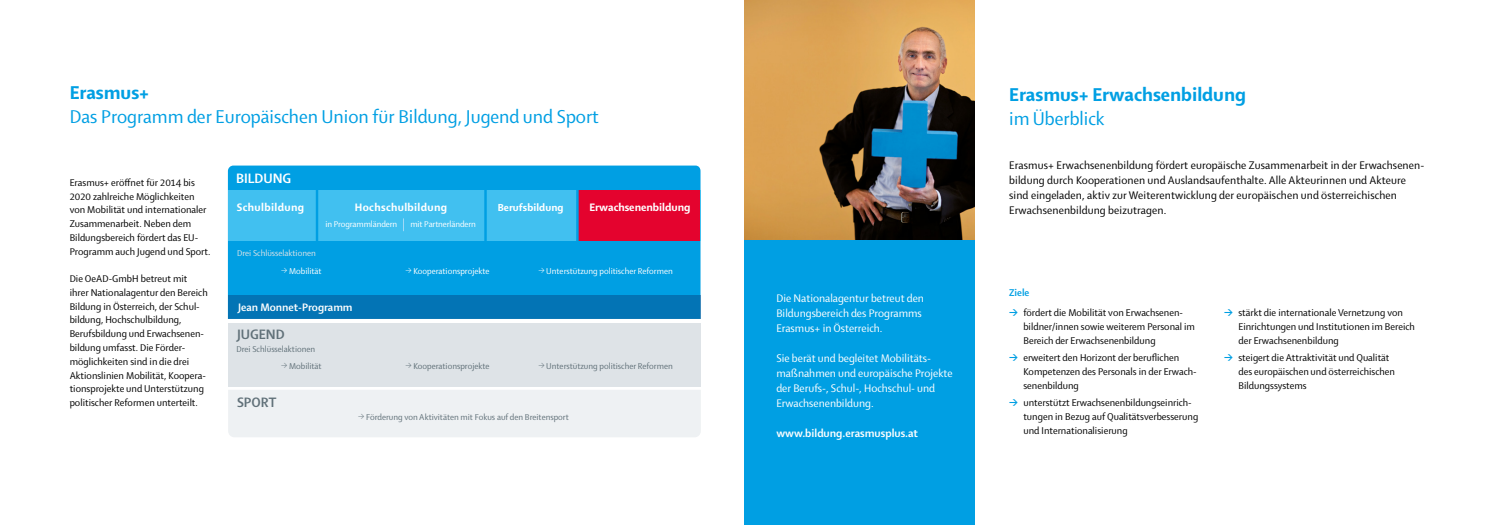
<style>
.page{position:relative;width:1489px;height:525px;background:#fff}
.page>*{position:absolute;margin:0;border:0;box-sizing:border-box;transform-origin:0 0}
.t1{font:20px "Shaker 2";color:#009fe3}
.t2{font:800 20px "Shaker 2";color:#009fe3}
.t3{font:700 14.62px "Shaker 2";color:#617179}
.t4{font:700 14.62px "Shaker 2";color:#fff}
.t5{font:11.88px/15px "Shaker 2";letter-spacing:.01em;color:#000}
.t6{font:11.88px/15px "Shaker 2";color:#fff}
.t7{font:700 11.88px "Shaker 2";color:#fff}
.t8{font:800 11.62px "Shaker 2";letter-spacing:.03em;color:#fff}
.t9{font:700 11.62px "Shaker 2";color:#fff}
.t10{font:800 11.62px "Shaker 2";color:#fff}
.t11{font:800 11px "Shaker 2";letter-spacing:.01em;color:#fff}
.t12{font:10.62px/13.8px "Shaker 2";color:#000}
.t13{font:9.12px/16.9px "Shaker 2";color:#617179}
.t14{font:9.12px "Shaker 2";color:#fff}
.t15{font:9.12px "Shaker 2";color:#dee3e7}
.s1{font-weight:700;color:#009fe3}
.s2{font-family:"DIN";font-weight:700;font-size:8.75px;color:#009fe3}
</style>
<div class="page">
<div style="left:228px;top:165px;width:472px;height:130px;background:#009fe3"></div>
<div style="left:228px;top:295px;width:472px;height:24px;background:#0374b5"></div>
<div style="left:228px;top:390px;width:472px;height:47px;background:#eef1f3"></div>
<div style="left:228px;top:322px;width:472px;height:64px;background:#dee3e7"></div>
<div style="left:228px;top:190px;width:472px;height:50px;background:#41c0f0"></div>
<hr style="left:316px;top:185px;width:2px;height:59px;background:#009fe3">
<svg style="left:403px;top:218px;width:1px;height:13px"></svg>
<div style="left:577px;top:190px;width:123px;height:50px;background:#e4032e"></div>
<hr style="left:576px;top:185px;width:2px;height:59px;background:#009fe3">
<hr style="left:484px;top:185px;width:2px;height:59px;background:#009fe3">
<img style="left:744px;top:0;width:230px;height:241px">
<div style="left:744px;top:241px;width:230px;height:283px;background:#009fe3"></div>
<h1 class="t2" style="left:70px;top:79px;width:81px">Erasmus+</h1>
<h1 class="t1" style="left:70px;top:103px;width:530px">Das Programm der Europäischen Union für Bildung, Jugend und Sport</h1>
<p class="t12" style="left:70px;top:175px;width:142px">Erasmus+ eröffnet für 2014 bis<br>2020 zahlreiche Möglichkeiten von Mobilität und internationaler<br>Zusammenarbeit. Neben dem<br>Bildungsbereich fördert das EU-<br>Programm auch Jugend und Sport.</p>
<p class="t12" style="left:70px;top:271px;width:139px">Die OeAD-GmbH betreut mit ihrer Nationalagentur den Bereich<br>Bildung in Österreich, der Schul&shy;bildung, Hochschulbildung,<br>Berufsbildung und Erwachsenen&shy;bildung umfasst. Die Förder&shy;möglichkeiten sind in die drei<br>Aktionslinien Mobilität, Koopera&shy;tionsprojekte und Unterstützung politischer Reformen unterteilt.</p>
<h2 class="t4" style="left:236px;top:168px;width:57px">BILDUNG</h2>
<p class="t8" style="left:237px;top:199px;width:69px">Schulbildung</p>
<p class="t8" style="left:355px;top:199px;width:94px">Hochschulbildung</p>
<p class="t14" style="left:325px;top:218px;width:73px">in Programmländern</p>
<p class="t14" style="left:410px;top:218px;width:67px">mit Partnerländern</p>
<p class="t15" style="left:237px;top:247px;width:80px">Drei Schlüsselaktionen</p>
<p class="t11" style="left:497px;top:200px;width:67px">Berufsbildung</p>
<p class="t10" style="left:589px;top:199px;width:103px">Erwachsenenbildung</p>
<p class="t14" style="left:281px;top:265px;width:42px"><sup>&gt;</sup> Mobilität</p>
<p class="t14" style="left:405px;top:265px;width:86px"><sup>&gt;</sup> Kooperationsprojekte</p>
<p class="t14" style="left:538px;top:265px;width:136px"><sup>&gt;</sup> Unterstützung politischer Reformen</p>
<p class="t9" style="left:238px;top:300px;width:116px">Jean Monnet-Programm</p>
<h2 class="t3" style="left:237px;top:325px;width:49px">JUGEND</h2>
<p class="t13" style="left:281px;top:339px;width:42px;text-indent:-45px">Drei Schlüsselaktionen <sup>&gt;</sup> Mobilität</p>
<h2 class="t3" style="left:237px;top:392px;width:41px">SPORT</h2>
<p class="t13" style="left:405px;top:356px;width:86px"><sup>&gt;</sup> Kooperationsprojekte</p>
<p class="t13" style="left:538px;top:356px;width:136px"><sup>&gt;</sup> Unterstützung politischer Reformen</p>
<p class="t13" style="left:358px;top:408px;width:212px"><sup>&gt;</sup> Förderung von Aktivitäten mit Fokus auf den Breitensport</p>
<p class="t6" style="left:776px;top:290px;width:149px">Die Nationalagentur betreut den<br>Bildungsbereich des Programms<br>Erasmus+ in Österreich.</p>
<p class="t6" style="left:776px;top:350px;width:178px">Sie berät und begleitet Mobilitäts&shy;maßnahmen und europäische Projekte der Berufs-, Schul-, Hochschul- und Erwachsenenbildung.</p>
<p class="t7" style="left:776px;top:425px;width:143px">www.bildung.erasmusplus.at</p>
<h1 class="t2" style="left:1009px;top:81px;width:238px">Erasmus+ Erwachsenbildung</h1>
<h1 class="t1" style="left:1009px;top:105px;width:97px">im Überblick</h1>
<p class="t5" style="left:1009px;top:157px;width:415px">Erasmus+ Erwachsenenbildung fördert europäische Zusammenarbeit in der Erwachsenen&shy;bildung durch Kooperationen und Auslandsaufenthalte. Alle Akteurinnen und Akteure sind eingeladen, aktiv zur Weiterentwicklung der europäischen und österreichischen Erwachsenenbildung beizutragen.</p>
<p class="t12" style="left:1009px;top:281px;width:175px;line-height:20.9px"><span class="s1">Ziele<br></span><span class="s2">&gt;</span> fördert die Mobilität von Erwachsenen-</p>
<p class="t12" style="left:1023px;top:319px;width:173px">bildner/innen sowie weiterem Personal im<br>Bereich der Erwachsenenbildung</p>
<p class="t12" style="left:1023px;top:350px;width:175px;text-indent:-14px"><span class="s2">&gt;</span> erweitert den Horizont der beruflichen<br>Kompetenzen des Personals in der Erwach&shy;senenbildung</p>
<p class="t12" style="left:1023px;top:395px;width:176px;text-indent:-14px"><span class="s2">&gt;</span> unterstützt Erwachsenenbildungseinrich&shy;tungen in Bezug auf Qualitätsverbesserung und Internationalisierung</p>
<p class="t12" style="left:1238px;top:305px;width:178px;text-indent:-14px"><span class="s2">&gt;</span> stärkt die internationale Vernetzung von<br>Einrichtungen und Institutionen im Bereich der Erwachsenenbildung</p>
<p class="t12" style="left:1238px;top:350px;width:158px;text-indent:-14px"><span class="s2">&gt;</span> steigert die Attraktivität und Qualität des europäischen und österreichischen<br>Bildungssystems</p>
</div>
